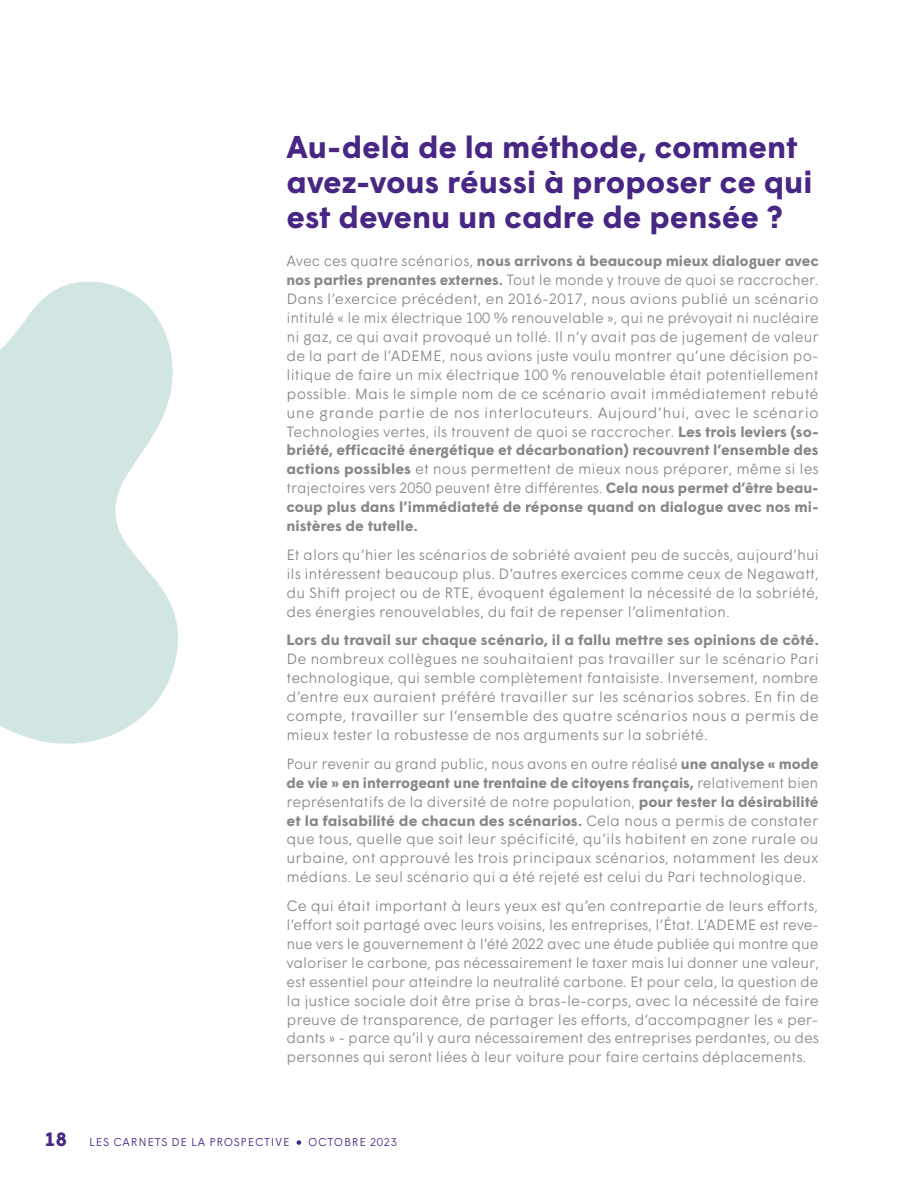
<style>
.page{position:relative;width:918px;height:1191px;background:#fff}
.page>*{position:absolute;margin:0;border:0;box-sizing:border-box;transform-origin:0 0}
.t1{font:700 31.5px/35px "Wigrum";color:#482683}
.t2{font:300 14.88px/18.9px "Wigrum";color:#878787;text-align:justify}
.t3{font:700 14.88px "Wigrum";color:#878787}
.t4{font:300 11.38px "Wigrum";letter-spacing:.06em;color:#482683}
.s1{font-weight:700}
.s2{font-weight:700;font-size:19.25px}
</style>
<div class="page">
<hr style="left:917px;top:613px;width:1px;height:578px;background:#97cac2">
<svg style="left:0;top:281px;width:178px;height:463px;fill:#d1e6e3"></svg>
<svg style="left:296px;top:1140px;width:5px;height:4px"></svg>
<h1 class="t1" style="left:286px;top:127px;width:527px">Au-delà de la méthode, comment avez-vous réussi à proposer ce qui est devenu un cadre de pensée ?</h1>
<p class="t2" style="left:286px;top:251px;width:534px">Avec ces quatre scénarios, <span class="s1">nous arrivons à beaucoup mieux dialoguer avec nos parties prenantes externes.</span> Tout le monde y trouve de quoi se raccrocher.<br>Dans l’exercice précédent, en 2016-2017, nous avions publié un scénario intitulé « le mix électrique 100 % renouvelable », qui ne prévoyait ni nucléaire ni gaz, ce qui avait provoqué un tollé. Il n’y avait pas de jugement de valeur de la part de l’ADEME, nous avions juste voulu montrer qu’une décision po&shy;litique de faire un mix électrique 100 % renouvelable était potentiellement possible. Mais le simple nom de ce scénario avait immédiatement rebuté une grande partie de nos interlocuteurs. Aujourd’hui, avec le scénario Technologies vertes, ils trouvent de quoi se raccrocher. <span class="s1">Les trois leviers (so&shy;briété, efficacité énergétique et décarbonation) recouvrent l’ensemble des actions possibles</span> et nous permettent de mieux nous préparer, même si les trajectoires vers 2050 peuvent être différentes. <span class="s1">Cela nous permet d’être beau&shy;coup plus dans l’immédiateté de réponse quand on dialogue avec nos mi&shy;nistères de tutelle.</span></p>
<p class="t2" style="left:286px;top:544px;width:534px">Et alors qu’hier les scénarios de sobriété avaient peu de succès, aujourd’hui ils intéressent beaucoup plus. D’autres exercices comme ceux de Negawatt, du Shift project ou de RTE, évoquent également la nécessité de la sobriété, des énergies renouvelables, du fait de repenser l’alimentation.</p>
<p class="t3" style="left:286px;top:629px;width:534px">Lors du travail sur chaque scénario, il a fallu mettre ses opinions de côté.</p>
<p class="t2" style="left:286px;top:648px;width:534px">De nombreux collègues ne souhaitaient pas travailler sur le scénario Pari technologique, qui semble complètement fantaisiste. Inversement, nombre d’entre eux auraient préféré travailler sur les scénarios sobres. En fin de compte, travailler sur l’ensemble des quatre scénarios nous a permis de mieux tester la robustesse de nos arguments sur la sobriété.</p>
<p class="t2" style="left:286px;top:753px;width:534px">Pour revenir au grand public, nous avons en outre réalisé <span class="s1">une analyse « mode de vie » en interrogeant une trentaine de citoyens français,</span> relativement bien représentatifs de la diversité de notre population, <span class="s1">pour tester la désirabilité et la faisabilité de chacun des scénarios.</span> Cela nous a permis de constater que tous, quelle que soit leur spécificité, qu’ils habitent en zone rurale ou urbaine, ont approuvé les trois principaux scénarios, notamment les deux médians. Le seul scénario qui a été rejeté est celui du Pari technologique.</p>
<p class="t2" style="left:286px;top:895px;width:534px">Ce qui était important à leurs yeux est qu’en contrepartie de leurs efforts, l’effort soit partagé avec leurs voisins, les entreprises, l’État. L’ADEME est reve&shy;nue vers le gouvernement à l’été 2022 avec une étude publiée qui montre que valoriser le carbone, pas nécessairement le taxer mais lui donner une valeur, est essentiel pour atteindre la neutralité carbone. Et pour cela, la question de la justice sociale doit être prise à bras-le-corps, avec la nécessité de faire preuve de transparence, de partager les efforts, d’accompagner les « per&shy;dants » - parce qu’il y aura nécessairement des entreprises perdantes, ou des personnes qui seront liées à leur voiture pour faire certains déplacements.</p>
<p class="t4" style="left:45px;top:1133px;width:246px"><span class="s2">18</span> LES CARNETS DE LA PROSPECTIVE</p>
<p class="t4" style="left:308px;top:1133px;width:90px">OCTOBRE 2023</p>
</div>
